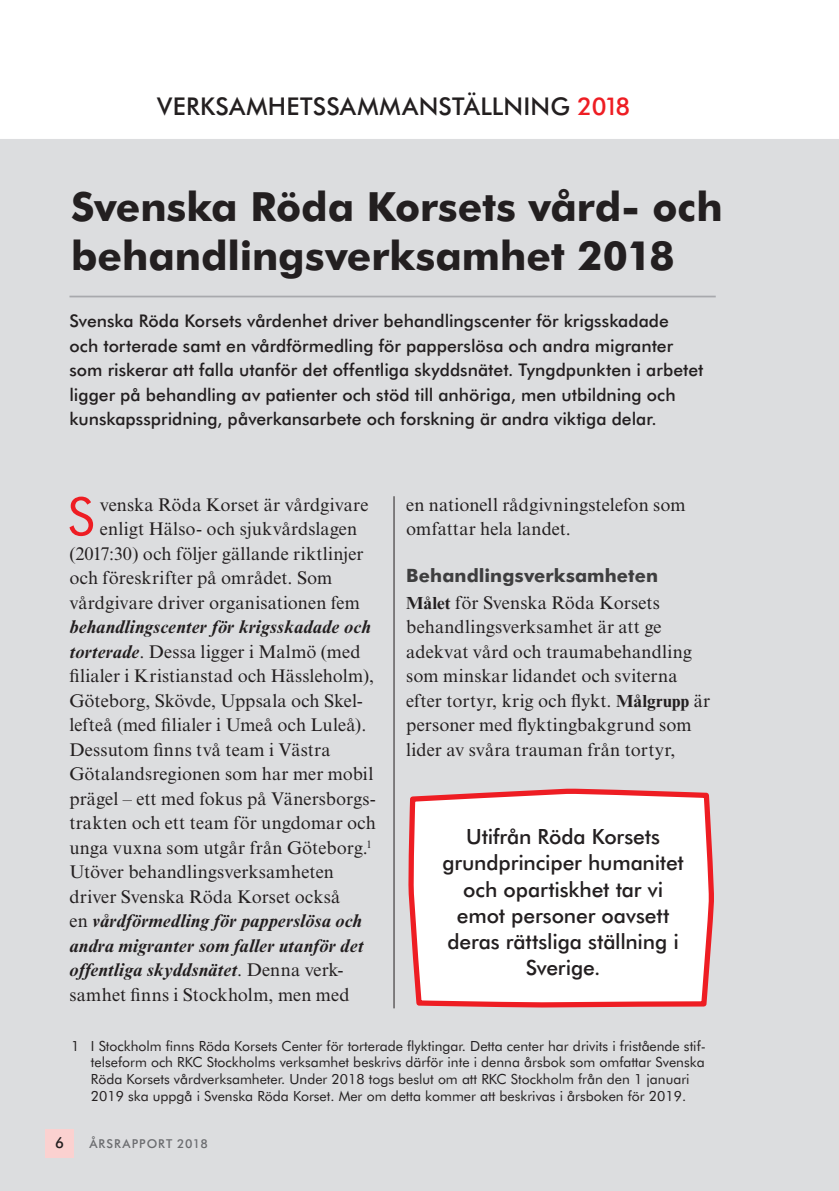
<style>
.page{position:relative;width:839px;height:1191px;background:#fff}
.page>*{position:absolute;margin:0;border:0;box-sizing:border-box;transform-origin:0 0}
.Brödtext_anfang{font:52.68px "Futura BT";color:#ee1d23}
.Rubrik{font:700 40.25px/48.3px "Futura BT";color:#231f20}
.t1{font:500 24.5px "Futura BT";letter-spacing:.01em;color:#231f20}
.text_i_rutor{font:500 21px/26.2px "Futura BT";letter-spacing:-.005em;color:#231f20;text-align:center}
.Brödtext_anfang-2{font:18.38px/24.5px "Times NRMT";letter-spacing:.005em;color:#231f20}
.Brödtext_ej_indrag{font:18.38px/24.5px "Times NRMT";letter-spacing:.005em;color:#231f20}
.Brödtext_anfang-3{font:italic 700 18.38px "Times NRMT";letter-spacing:.005em;color:#231f20}
.Mellis{font:700 18.38px "Futura BT";letter-spacing:.005em;color:#3e3e3f}
.Ingress{font:500 17.5px/24.5px "Futura BT";color:#231f20}
.t2{font:500 14.88px "Futura BT";color:#231f20}
.Noter_teckenförkla{font:14px/16.8px "Futura BT";color:#231f20}
.t3{font:500 12.25px "Futura BT";letter-spacing:.075em;color:#6c6d70}
.s1{color:#ee1d23}
.s2{font-weight:700;font-style:italic}
.s3{font-weight:400;font-style:normal}
.s4{font-weight:700;font-size:17.5px}
</style>
<div class="page">
<div style="left:0;top:126px;width:838px;height:1065px;background:#dcdddf"></div>
<div style="left:0;top:126px;width:838px;height:13px;background:#fff"></div>
<hr style="left:69px;top:296px;width:646px;height:1px;background:#a8a9ad">
<hr style="left:393px;top:496px;width:1px;height:512px;background:#231f20">
<svg style="left:408px;top:788px;width:303px;height:220px;background:#fceced"></svg>
<div style="left:45px;top:1128px;width:29px;height:29px;background:#fbd1d0"></div>
<p class="t1" style="left:157px;top:92px;width:474px">VERKSAMHETSSAMMANSTÄLLNING <span class="s1">2018</span></p>
<p class="Rubrik" style="left:71px;top:182px;width:653px">Svenska Röda Korsets vård- och behandlingsverksamhet 2018</p>
<p class="Ingress" style="left:69px;top:308px;width:635px">Svenska Röda Korsets vårdenhet driver behandlingscenter för krigsskadade<br>och torterade samt en vårdförmedling för papperslösa och andra migranter som riskerar att falla utanför det offentliga skyddsnätet. Tyngdpunkten i arbetet ligger på behandling av patienter och stöd till anhöriga, men utbildning och kunskapsspridning, påverkansarbete och forskning är andra viktiga delar.</p>
<p class="Brödtext_anfang" style="left:67px;top:484px;width:29px">S</p>
<p class="Brödtext_anfang-2" style="left:100px;top:492px;width:270px">venska Röda Korset är vårdgivare</p>
<p class="Brödtext_anfang-2" style="left:100px;top:516px;width:259px">enligt Hälso- och sjukvårdslagen</p>
<p class="Brödtext_anfang-2" style="left:69px;top:541px;width:295px">(2017:30) och följer gällande riktlinjer</p>
<p class="Brödtext_anfang-2" style="left:69px;top:565px;width:264px">och föreskrifter på området. Som</p>
<p class="Brödtext_anfang-2" style="left:69px;top:590px;width:292px">vårdgivare driver organisationen fem</p>
<p class="Brödtext_anfang-3" style="left:69px;top:616px;width:302px">behandlingscenter för krigsskadade och</p>
<p class="Brödtext_anfang-2" style="left:69px;top:639px;width:292px"><span class="s2">torterade</span>. Dessa ligger i Malmö (med</p>
<p class="Brödtext_anfang-2" style="left:69px;top:663px;width:306px">filialer i Kristianstad och Hässleholm),</p>
<p class="Brödtext_anfang-2" style="left:69px;top:688px;width:295px">Göteborg, Skövde, Uppsala och Skel-</p>
<p class="Brödtext_anfang-2" style="left:69px;top:712px;width:298px">lefteå (med filialer i Umeå och Luleå).</p>
<p class="Brödtext_anfang-2" style="left:69px;top:737px;width:262px">Dessutom finns två team i Västra</p>
<p class="Brödtext_anfang-2" style="left:69px;top:761px;width:305px">Götalandsregionen som har mer mobil</p>
<p class="Brödtext_anfang-2" style="left:69px;top:786px;width:308px">prägel – ett med fokus på Vänersborgs-</p>
<p class="Brödtext_anfang-2" style="left:69px;top:810px;width:308px">trakten och ett team för ungdomar och</p>
<p class="Brödtext_anfang-2" style="left:69px;top:835px;width:304px">unga vuxna som utgår från Göteborg.<sup>1</sup></p>
<p class="Brödtext_anfang-2" style="left:69px;top:859px;width:266px">Utöver behandlingsverksamheten</p>
<p class="Brödtext_anfang-2" style="left:69px;top:884px;width:272px">driver Svenska Röda Korset också</p>
<p class="Brödtext_anfang-3" style="left:69px;top:910px;width:294px"><span class="s3">en</span> vårdförmedling för papperslösa och</p>
<p class="Brödtext_anfang-3" style="left:69px;top:934px;width:296px">andra migranter som faller utanför det</p>
<p class="Brödtext_anfang-3" style="left:69px;top:959px;width:276px">offentliga skyddsnätet<span class="s3">. Denna verk-</span></p>
<p class="Brödtext_anfang-2" style="left:69px;top:982px;width:282px">samhet finns i Stockholm, men med</p>
<p class="Brödtext_anfang-2" style="left:406px;top:492px;width:281px">en nationell rådgivningstelefon som omfattar hela landet.</p>
<p class="Mellis" style="left:406px;top:564px;width:253px">Behandlingsverksamheten</p>
<p class="Brödtext_ej_indrag" style="left:406px;top:590px;width:305px"><span class="s4">Målet</span> för Svenska Röda Korsets behandlingsverksamhet är att ge adekvat vård och traumabehandling som minskar lidandet och sviterna efter tortyr, krig och flykt. <span class="s4">Målgrupp</span> är personer med flyktingbakgrund som lider av svåra trauman från tortyr,</p>
<p class="text_i_rutor" style="left:442px;top:823px;width:243px">Utifrån Röda Korsets grundprinciper humanitet och opartiskhet tar vi emot personer oavsett deras rättsliga ställning i<br>Sverige.</p>
<p class="Noter_teckenförkla" style="left:91px;top:1037px;width:616px;text-indent:-20px">1 I Stockholm finns Röda Korsets Center för torterade flyktingar. Detta center har drivits i fristående stif&shy;telseform och RKC Stockholms verksamhet beskrivs därför inte i denna årsbok som omfattar Svenska Röda Korsets vårdverksamheter. Under 2018 togs beslut om att RKC Stockholm från den 1 januari 2019 ska uppgå i Svenska Röda Korset. Mer om detta kommer att beskrivas i årsboken för 2019.</p>
<p class="t2" style="left:55px;top:1133px;width:10px">6</p>
<p class="t3" style="left:89px;top:1136px;width:120px">ÅRSRAPPORT 2018</p>
</div>
